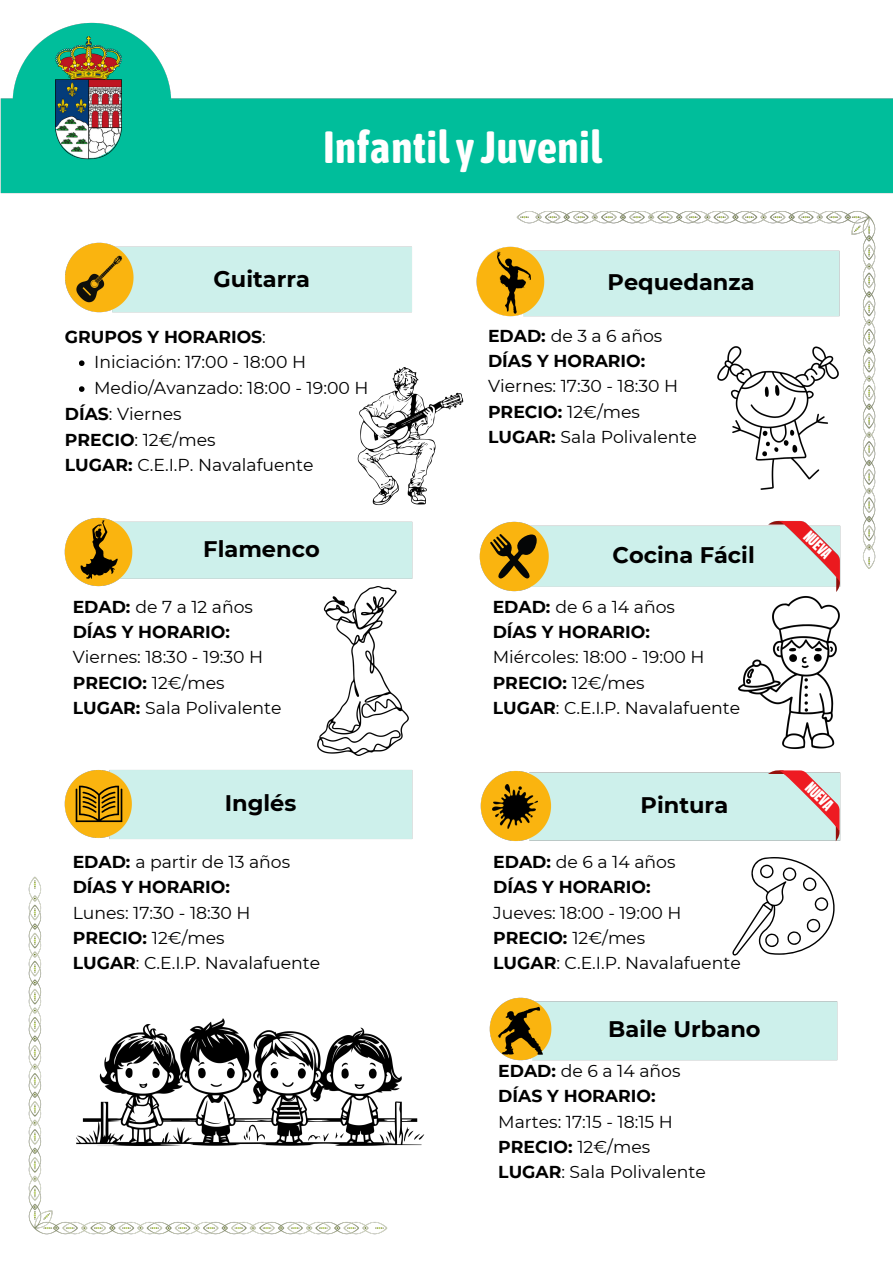
<style>
.page{position:relative;width:893px;height:1263px;background:#fff}
.page>*{position:absolute;margin:0;border:0;box-sizing:border-box;transform-origin:0 0}
.t1{font:700 45px "Asap Condensed";color:#fff}
.t2{font:700 22.5px "Montserrat";color:#000}
.t3{font:17.25px/25.3px "Montserrat";color:#000}
.t4{font:700 17.25px "Montserrat";color:#000}
.t5{font:13.5px "Anton";color:#fff}
.s1{font-weight:400}
.s2{font-weight:700}
</style>
<div class="page">
<img style="left:28px;top:876px;width:360px;height:359px">
<img style="left:64px;top:770px;width:349px;height:69px">
<img style="left:64px;top:517px;width:349px;height:70px">
<img style="left:0;top:22px;width:893px;height:172px">
<img style="left:476px;top:246px;width:37px;height:71px">
<img style="left:479px;top:521px;width:34px;height:71px">
<img style="left:480px;top:771px;width:361px;height:70px">
<img style="left:55px;top:36px;width:66px;height:125px">
<img style="left:65px;top:242px;width:347px;height:71px">
<svg style="left:490px;top:534px;width:23px;height:44px"></svg>
<img style="left:497px;top:251px;width:16px;height:63px">
<img style="left:493px;top:784px;width:45px;height:44px">
<svg style="left:79px;top:360px;width:6px;height:6px"></svg>
<svg style="left:79px;top:386px;width:6px;height:6px"></svg>
<svg style="left:81px;top:520px;width:37px;height:59px;background:#a6780c"></svg>
<svg style="left:76px;top:786px;width:46px;height:36px;background:#9b7009"></svg>
<img style="left:318px;top:586px;width:90px;height:169px">
<img style="left:72px;top:1014px;width:353px;height:135px">
<img style="left:357px;top:367px;width:107px;height:139px">
<img style="left:489px;top:997px;width:349px;height:64px">
<svg style="left:760px;top:858px;width:74px;height:95px"></svg>
<svg style="left:768px;top:770px;width:71px;height:71px;background:#d3bfbc"></svg>
<img style="left:513px;top:211px;width:363px;height:538px">
<p class="t1" style="left:323px;top:121px;width:281px">Infantil y Juvenil</p>
<p class="t2" style="left:214px;top:265px;width:98px">Guitarra</p>
<h4 class="t2" style="left:607px;top:269px;width:148px">Pequedanza</h4>
<p class="t4" style="left:65px;top:326px;width:203px">GRUPOS Y HORARIOS<span class="s1">:</span></p>
<p class="t3" style="left:94px;top:350px;width:276px">Iniciación: 17:00 - 18:00 H<br>Medio/Avanzado: 18:00 - 19:00 H</p>
<p class="t3" style="left:65px;top:401px;width:250px"><span class="s2">DÍAS</span>: Viernes<br><span class="s2">PRECIO</span>: 12€/mes<br><span class="s2">LUGAR:</span> C.E.I.P. Navalafuente</p>
<h4 class="t2" style="left:203px;top:535px;width:118px">Flamenco</h4>
<h4 class="t3" style="left:73px;top:594px;width:210px"><span class="s2">EDAD:</span> de 7 a 12 años<br><span class="s2">DÍAS Y HORARIO:<br></span>Viernes: 18:30 - 19:30 H<br><span class="s2">PRECIO:</span> 12€/mes<br><span class="s2">LUGAR:</span> Sala Polivalente</h4>
<p class="t2" style="left:225px;top:789px;width:73px">Inglés</p>
<p class="t3" style="left:73px;top:849px;width:249px"><span class="s2">EDAD:</span> a partir de 13 años<br><span class="s2">DÍAS Y HORARIO:<br></span>Lunes: 17:30 - 18:30 H<br><span class="s2">PRECIO:</span> 12€/mes<br><span class="s2">LUGAR</span>: C.E.I.P. Navalafuente</p>
<p class="t3" style="left:488px;top:323px;width:210px"><span class="s2">EDAD:</span> de 3 a 6 años<br><span class="s2">DÍAS Y HORARIO:<br></span>Viernes: 17:30 - 18:30 H<br><span class="s2">PRECIO:</span> 12€/mes<br><span class="s2">LUGAR:</span> Sala Polivalente</p>
<h2 class="t2" style="left:612px;top:541px;width:144px">Cocina Fácil</h2>
<h4 class="t3" style="left:493px;top:594px;width:249px"><span class="s2">EDAD:</span> de 6 a 14 años<br><span class="s2">DÍAS Y HORARIO:<br></span>Miércoles: 18:00 - 19:00 H<br><span class="s2">PRECIO:</span> 12€/mes<br><span class="s2">LUGAR</span>: C.E.I.P. Navalafuente</h4>
<p class="t2" style="left:640px;top:791px;width:89px">Pintura</p>
<p class="t3" style="left:493px;top:849px;width:249px"><span class="s2">EDAD:</span> de 6 a 14 años<br><span class="s2">DÍAS Y HORARIO:<br></span>Jueves: 18:00 - 19:00 H<br><span class="s2">PRECIO:</span> 12€/mes<br><span class="s2">LUGAR</span>: C.E.I.P. Navalafuente</p>
<p class="t2" style="left:608px;top:1015px;width:154px">Baile Urbano</p>
<h2 class="t3" style="left:498px;top:1058px;width:209px"><span class="s2">EDAD:</span> de 6 a 14 años<br><span class="s2">DÍAS Y HORARIO:<br></span>Martes: 17:15 - 18:15 H<br><span class="s2">PRECIO:</span> 12€/mes<br><span class="s2">LUGAR</span>: Sala Polivalente</h2>
<h2 class="t5" style="left:813px;top:527px;width:33px;rotate:45deg">NUEVA</h2>
<h4 class="t5" style="left:815px;top:778px;width:33px;rotate:45deg">NUEVA</h4>
</div>
